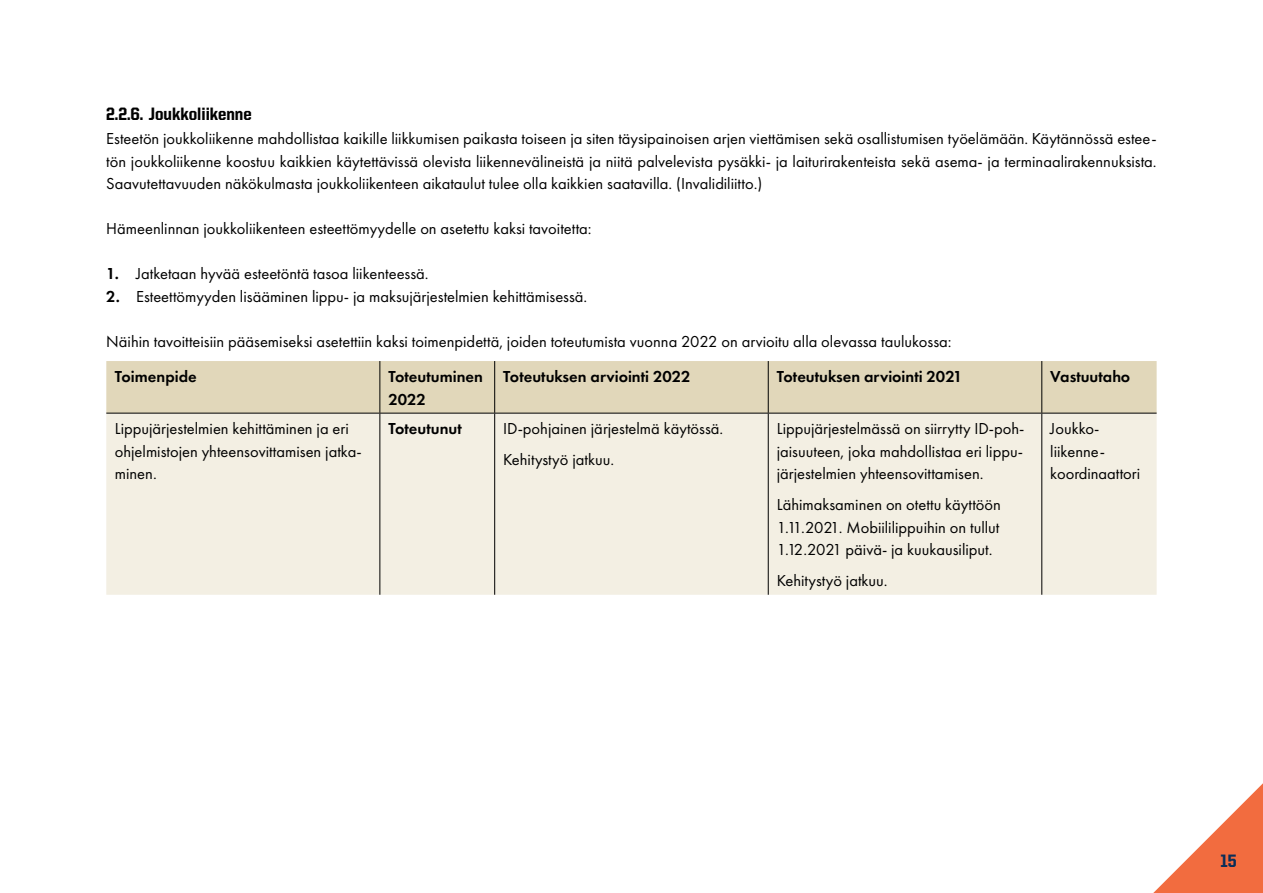
<style>
.page{position:relative;width:1263px;height:893px;background:#fff}
.page>*{position:absolute;margin:0;border:0;box-sizing:border-box;transform-origin:0 0}
.H3_Otsikko{font:800 18px "United Sans Semi Cond";color:#000}
.t1{font:800 18px "United Sans Semi Cond";color:#0a2e59}
.Leipis{font:16.5px/22.5px "Futura PT";color:#000;text-align:justify}
.Taulukon_leipis{font:16.5px/22.5px "Futura PT";color:#000}
.Taulukon_otsikkorivi{font:600 16.5px/22.5px "Futura PT";color:#000}
.Taulukon_leipis-2{font:600 16.5px "Futura PT";color:#000}
.s1{font-weight:600}
</style>
<div class="page">
<svg style="left:1153px;top:783px;width:110px;height:110px"></svg>
<div style="left:106px;top:361px;width:1050px;height:52px;background:#e1d7ba"></div>
<div style="left:106px;top:414px;width:1050px;height:181px;background:#f3efe3"></div>
<hr style="left:379px;top:413px;width:1px;height:182px;background:#000">
<hr style="left:494px;top:413px;width:1px;height:182px;background:#000">
<hr style="left:768px;top:413px;width:1px;height:182px;background:#000">
<hr style="left:1041px;top:413px;width:1px;height:182px;background:#000">
<hr style="left:379px;top:361px;width:1px;height:52px;background:#000">
<hr style="left:494px;top:361px;width:1px;height:52px;background:#000">
<hr style="left:768px;top:361px;width:1px;height:52px;background:#000">
<hr style="left:1041px;top:361px;width:1px;height:52px;background:#000">
<hr style="left:106px;top:413px;width:274px;height:1px;background:#000">
<hr style="left:380px;top:413px;width:115px;height:1px;background:#000">
<hr style="left:495px;top:413px;width:273px;height:1px;background:#000">
<hr style="left:768px;top:413px;width:274px;height:1px;background:#000">
<hr style="left:1042px;top:413px;width:114px;height:1px;background:#000">
<h3 class="H3_Otsikko" style="left:106px;top:104px;width:147px">2.2.6. Joukkoliikenne</h3>
<p class="Leipis" style="left:106px;top:127px;width:1052px">Esteetön joukkoliikenne mahdollistaa kaikille liikkumisen paikasta toiseen ja siten täysipainoisen arjen viettämisen sekä osallistumisen työelämään. Käytännössä estee&shy;tön joukkoliikenne koostuu kaikkien käytettävissä olevista liikennevälineistä ja niitä palvelevista pysäkki- ja laiturirakenteista sekä asema- ja terminaalirakennuksista.<br>Saavutettavuuden näkökulmasta joukkoliikenteen aikataulut tulee olla kaikkien saatavilla. (Invalidiliitto.)</p>
<p class="Leipis" style="left:106px;top:217px;width:487px">Hämeenlinnan joukkoliikenteen esteettömyydelle on asetettu kaksi tavoitetta:</p>
<p class="Leipis" style="left:106px;top:262px;width:324px"><span class="s1">1.</span> Jatketaan hyvää esteetöntä tasoa liikenteessä.</p>
<p class="Leipis" style="left:106px;top:285px;width:483px"><span class="s1">2.</span> Esteettömyyden lisääminen lippu- ja maksujärjestelmien kehittämisessä.</p>
<p class="Leipis" style="left:106px;top:330px;width:847px">Näihin tavoitteisiin pääsemiseksi asetettiin kaksi toimenpidettä, joiden toteutumista vuonna 2022 on arvioitu alla olevassa taulukossa:</p>
<p class="Taulukon_otsikkorivi" style="left:115px;top:365px;width:83px">Toimenpide</p>
<p class="Taulukon_otsikkorivi" style="left:388px;top:365px;width:96px">Toteutuminen<br>2022</p>
<p class="Taulukon_otsikkorivi" style="left:503px;top:365px;width:189px">Toteutuksen arviointi 2022</p>
<p class="Taulukon_otsikkorivi" style="left:777px;top:365px;width:187px">Toteutuksen arviointi 2021</p>
<p class="Taulukon_otsikkorivi" style="left:1050px;top:365px;width:81px">Vastuutaho</p>
<p class="Taulukon_leipis" style="left:115px;top:417px;width:248px">Lippujärjestelmien kehittäminen ja eri ohjelmistojen yhteensovittamisen jatka&shy;minen.</p>
<p class="Taulukon_leipis-2" style="left:388px;top:418px;width:75px">Toteutunut</p>
<p class="Taulukon_leipis" style="left:503px;top:417px;width:222px">ID-pohjainen järjestelmä käytössä.</p>
<p class="Taulukon_leipis" style="left:777px;top:417px;width:249px;text-align:justify">Lippujärjestelmässä on siirrytty ID-poh&shy;jaisuuteen, joka mahdollistaa eri lippu&shy;järjestelmien yhteensovittamisen.</p>
<p class="Taulukon_leipis" style="left:777px;top:493px;width:226px;text-align:justify">Lähimaksaminen on otettu käyttöön 1.11.2021. Mobiililippuihin on tullut 1.12.2021 päivä- ja kuukausiliput.</p>
<p class="Taulukon_leipis" style="left:777px;top:569px;width:112px">Kehitystyö jatkuu.</p>
<p class="Taulukon_leipis" style="left:1050px;top:417px;width:91px">Joukko&shy;liikenne&shy;koordinaattori</p>
<p class="Taulukon_leipis" style="left:503px;top:448px;width:112px">Kehitystyö jatkuu.</p>
<p class="t1" style="left:1220px;top:852px;width:18px">15</p>
</div>
